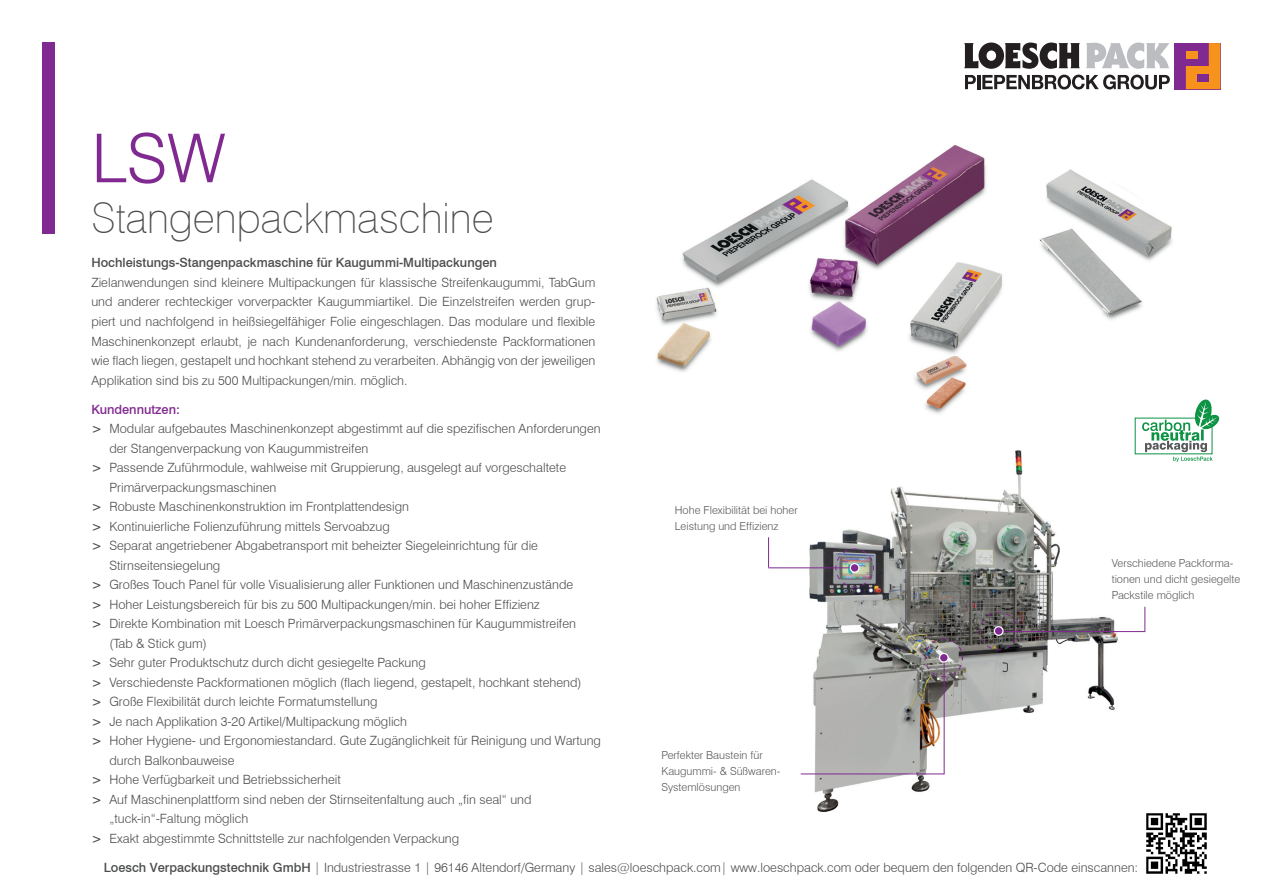
<style>
.page{position:relative;width:1263px;height:893px;background:#fff}
.page>*{position:absolute;margin:0;border:0;box-sizing:border-box;transform-origin:0 0}
.t1{font:300 67.5px "Swiss 721 BT";color:#802990}
.t2{font:100 42px "Swiss 721 BT";color:#4b4c4d}
.t3{font:300 12.75px/19.5px "Swiss 721 BT";color:#4b4c4d;text-align:justify}
.t4{font:500 12.75px "Swiss 721 BT";color:#4b4c4d}
.t5{font:500 12.75px "Swiss 721 BT";color:#802990}
.t6{font:300 10.95px/15.9px "Swiss 721 BT";color:#57585a}
.s1{font-weight:500}
</style>
<div class="page">
<svg style="left:965px;top:75px;width:11px;height:14px"></svg>
<hr style="left:977px;top:75px;width:3px;height:14px;background:#231f20">
<svg style="left:982px;top:75px;width:188px;height:15px"></svg>
<svg style="left:1086px;top:43px;width:83px;height:26px"></svg>
<svg style="left:964px;top:43px;width:116px;height:26px"></svg>
<div style="left:1174px;top:43px;width:46px;height:46px;background:#802990"></div>
<svg style="left:1186px;top:43px;width:34px;height:46px"></svg>
<div style="left:1197px;top:74px;width:12px;height:7px;background:#802990"></div>
<div style="left:43px;top:43px;width:12px;height:191px;background:#802990"></div>
<img style="left:1146px;top:813px;width:60px;height:60px">
<svg style="left:1134px;top:399px;width:86px;height:63px"></svg>
<img style="left:809px;top:451px;width:309px;height:360px">
<svg style="left:835px;top:548px;width:39px;height:39px"></svg>
<svg style="left:924px;top:638px;width:39px;height:39px"></svg>
<svg style="left:979px;top:612px;width:39px;height:38px"></svg>
<hr style="left:768px;top:567px;width:82px;height:1px;background:#802990">
<hr style="left:801px;top:774px;width:143px;height:1px;background:#802990">
<hr style="left:999px;top:631px;width:146px;height:1px;background:#802990">
<hr style="left:768px;top:537px;width:1px;height:30px;background:#802990">
<hr style="left:944px;top:657px;width:1px;height:117px;background:#802990">
<svg style="left:1144px;top:607px;width:1px;height:25px"></svg>
<div style="left:850px;top:564px;width:9px;height:8px;background:#802990;border-radius:50%"></div>
<div style="left:850px;top:563px;width:9px;height:10px;border:1px solid #fff;border-radius:50%"></div>
<div style="left:939px;top:653px;width:9px;height:9px;background:#802990;border-radius:50%"></div>
<div style="left:939px;top:653px;width:10px;height:10px;border:1px solid #fff;border-radius:50%"></div>
<div style="left:994px;top:627px;width:9px;height:8px;background:#802990;border-radius:50%"></div>
<div style="left:994px;top:626px;width:9px;height:10px;border:1px solid #fff;border-radius:50%"></div>
<img style="left:656px;top:145px;width:330px;height:227px">
<img style="left:905px;top:257px;width:97px;height:157px">
<img style="left:1039px;top:169px;width:134px;height:151px">
<p class="t1" style="left:91px;top:117px;width:135px">LSW</p>
<p class="t2" style="left:91px;top:193px;width:404px">Stangenpackmaschine</p>
<p class="t4" style="left:91px;top:255px;width:407px">Hochleistungs-Stangenpackmaschine für Kaugummi-Multipackungen</p>
<p class="t3" style="left:91px;top:273px;width:505px">Zielanwendungen sind kleinere Multipackungen für klassische Streifenkaugummi, TabGum und anderer rechteckiger vorverpackter Kaugummiartikel. Die Einzelstreifen werden grup&shy;piert und nachfolgend in heißsiegelfähiger Folie eingeschlagen. Das modulare und flexible Maschinenkonzept erlaubt, je nach Kundenanforderung, verschiedenste Packformationen wie flach liegen, gestapelt und hochkant stehend zu verarbeiten. Abhängig von der jeweiligen Applikation sind bis zu 500 Multipackungen/min. möglich.</p>
<p class="t5" style="left:91px;top:401px;width:90px">Kundennutzen:</p>
<p class="t3" style="left:91px;top:419px;width:511px"><span class="s1">&gt;</span> Modular aufgebautes Maschinenkonzept abgestimmt auf die spezifischen Anforderungen</p>
<p class="t3" style="left:109px;top:438px;width:260px">der Stangenverpackung von Kaugummistreifen</p>
<p class="t3" style="left:91px;top:458px;width:476px"><span class="s1">&gt;</span> Passende Zuführmodule, wahlweise mit Gruppierung, ausgelegt auf vorgeschaltete</p>
<p class="t3" style="left:109px;top:477px;width:168px">Primärverpackungsmaschinen</p>
<p class="t3" style="left:91px;top:497px;width:319px"><span class="s1">&gt;</span> Robuste Maschinenkonstruktion im Frontplattendesign</p>
<p class="t3" style="left:91px;top:516px;width:300px"><span class="s1">&gt;</span> Kontinuierliche Folienzuführung mittels Servoabzug</p>
<p class="t3" style="left:91px;top:536px;width:448px"><span class="s1">&gt;</span> Separat angetriebener Abgabetransport mit beheizter Siegeleinrichtung für die</p>
<p class="t3" style="left:109px;top:555px;width:112px">Stirnseitensiegelung</p>
<p class="t3" style="left:91px;top:575px;width:483px"><span class="s1">&gt;</span> Großes Touch Panel für volle Visualisierung aller Funktionen und Maschinenzustände</p>
<p class="t3" style="left:91px;top:594px;width:450px"><span class="s1">&gt;</span> Hoher Leistungsbereich für bis zu 500 Multipackungen/min. bei hoher Effizienz</p>
<p class="t3" style="left:91px;top:614px;width:486px"><span class="s1">&gt;</span> Direkte Kombination mit Loesch Primärverpackungsmaschinen für Kaugummistreifen</p>
<p class="t3" style="left:109px;top:633px;width:99px">(Tab &amp; Stick gum)</p>
<p class="t3" style="left:91px;top:653px;width:336px"><span class="s1">&gt;</span> Sehr guter Produktschutz durch dicht gesiegelte Packung</p>
<p class="t3" style="left:91px;top:672px;width:491px"><span class="s1">&gt;</span> Verschiedenste Packformationen möglich (flach liegend, gestapelt, hochkant stehend)</p>
<p class="t3" style="left:91px;top:692px;width:287px"><span class="s1">&gt;</span> Große Flexibilität durch leichte Formatumstellung</p>
<p class="t3" style="left:91px;top:711px;width:317px"><span class="s1">&gt;</span> Je nach Applikation 3-20 Artikel/Multipackung möglich</p>
<p class="t3" style="left:91px;top:731px;width:511px"><span class="s1">&gt;</span> Hoher Hygiene- und Ergonomiestandard. Gute Zugänglichkeit für Reinigung und Wartung</p>
<p class="t3" style="left:109px;top:750px;width:127px">durch Balkonbauweise</p>
<p class="t3" style="left:91px;top:770px;width:251px"><span class="s1">&gt;</span> Hohe Verfügbarkeit und Betriebssicherheit</p>
<p class="t3" style="left:91px;top:789px;width:442px"><span class="s1">&gt;</span> Auf Maschinenplattform sind neben der Stirnseitenfaltung auch „fin seal“ und</p>
<p class="t3" style="left:109px;top:809px;width:140px">„tuck-in“-Faltung möglich</p>
<p class="t3" style="left:91px;top:828px;width:369px"><span class="s1">&gt;</span> Exakt abgestimmte Schnittstelle zur nachfolgenden Verpackung</p>
<p class="t6" style="left:675px;top:502px;width:124px">Hohe Flexibilität bei hoher<br>Leistung und Effizienz</p>
<p class="t6" style="left:661px;top:747px;width:103px">Perfekter Baustein für</p>
<p class="t6" style="left:661px;top:763px;width:121px">Kaugummi- &amp; Süßwaren-<br>Systemlösungen</p>
<p class="t6" style="left:1112px;top:555px;width:130px">Verschiedene Packforma&shy;tionen und dicht gesiegelte<br>Packstile möglich</p>
<p class="t3" style="left:104px;top:858px;width:1036px"><span class="s1">Loesch Verpackungstechnik GmbH</span> | Industriestrasse 1 | 96146 Altendorf/Germany | sales@loeschpack.com| www.loeschpack.com oder bequem den folgenden QR-Code einscannen:</p>
</div>
